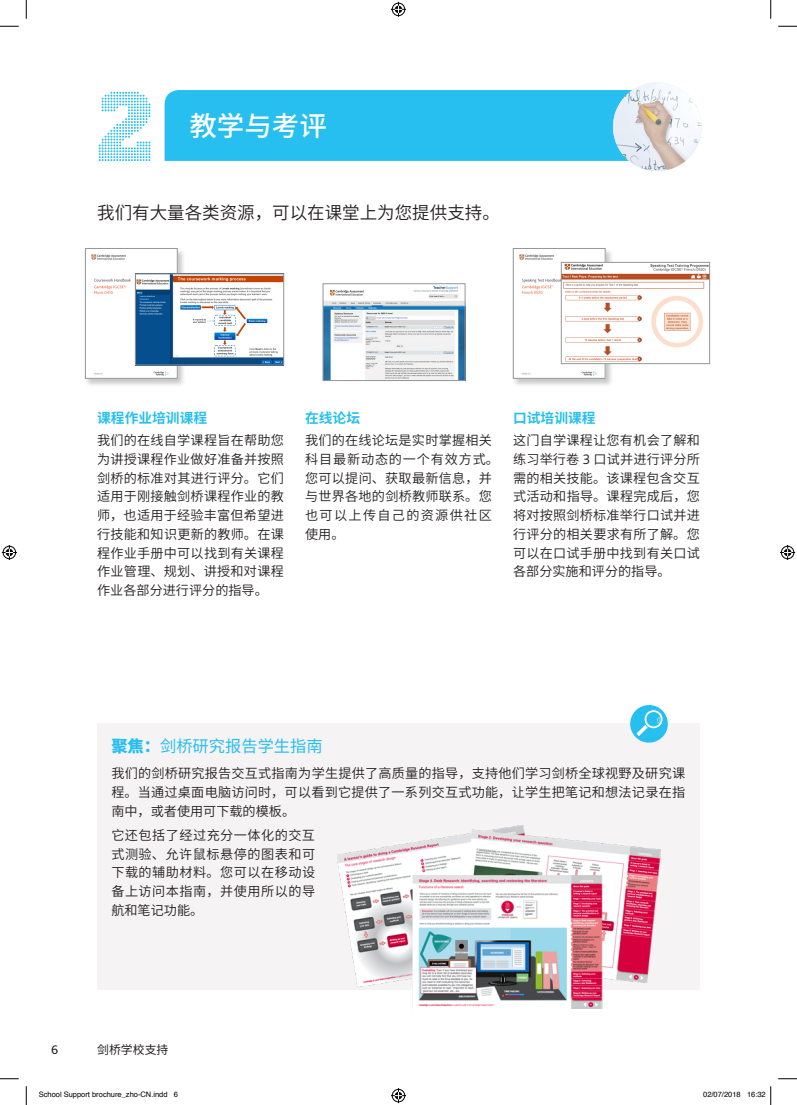
<style>
.page{position:relative;width:797px;height:1105px;background:#fff}
.page>*{position:absolute;margin:0;border:0;box-sizing:border-box;transform-origin:0 0}
.t1{font:500 27.5px "Noto Sans CJ Ksc";color:#fff}
.t2{font:600 17.5px "Noto Sans CJ Ksc";color:#231f20}
.t3{font:16.25px "Noto Sans CJ Ksc";color:#26bff0}
.t4{font:700 13.75px "Noto Sans CJ Ksc";color:#26bff0}
.t5{font:600 13.12px/18.8px "Noto Sans CJ Ksc";letter-spacing:.02em;color:#231f20;text-align:justify}
.t6{font:13.12px "Bliss Pro";color:#231f20}
.t7{font:11.88px "Noto Sans CJ Ksc";color:#231f20}
.t8{font:7.5px "Helvetica";color:#000}
.s1{font-family:"Bliss Pro";font-weight:300;font-size:14.5px}
.s2{font-weight:900}
</style>
<div class="page">
<svg style="left:99px;top:92px;width:51px;height:69px"></svg>
<div style="left:165px;top:90px;width:467px;height:71px;background:#26bff0"></div>
<img style="left:613px;top:83px;width:88px;height:88px;border-radius:44px">
<div style="left:97px;top:724px;width:602px;height:266px;background:#f5f3f4"></div>
<div style="left:630px;top:705px;width:38px;height:38px;background:#26bff0;border-radius:50%"></div>
<svg style="left:636px;top:710px;width:26px;height:26px"></svg>
<img style="left:337px;top:825px;width:323px;height:184px">
<div style="left:84px;top:247px;width:102px;height:140px;background:#231f20;opacity:.25"></div>
<img style="left:87px;top:250px;width:88px;height:126px">
<div style="left:85px;top:248px;width:92px;height:130px;border:1px solid #939598"></div>
<div style="left:512px;top:247px;width:101px;height:140px;background:#231f20;opacity:.25"></div>
<img style="left:515px;top:250px;width:88px;height:126px">
<div style="left:513px;top:248px;width:92px;height:130px;border:1px solid #939598"></div>
<img style="left:137px;top:276px;width:145px;height:87px">
<div style="left:135px;top:274px;width:149px;height:91px;border:1px solid #939598"></div>
<img style="left:563px;top:264px;width:144px;height:98px">
<div style="left:561px;top:262px;width:148px;height:102px;border:1px solid #939598"></div>
<img style="left:325px;top:286px;width:138px;height:93px">
<div style="left:323px;top:284px;width:142px;height:97px;border:1px solid #939598"></div>
<svg style="left:329px;top:285px;width:36px;height:12px"></svg>
<img style="left:330px;top:290px;width:33px;height:5px">
<svg style="left:0;top:25px;width:19px;height:2px"></svg>
<svg style="left:778px;top:25px;width:19px;height:2px"></svg>
<svg style="left:0;top:1078px;width:19px;height:1px"></svg>
<svg style="left:778px;top:1078px;width:19px;height:1px"></svg>
<svg style="left:25px;top:0;width:2px;height:19px"></svg>
<svg style="left:25px;top:1086px;width:2px;height:19px"></svg>
<svg style="left:770px;top:0;width:1px;height:19px"></svg>
<svg style="left:391px;top:2px;width:15px;height:15px"></svg>
<svg style="left:391px;top:1088px;width:15px;height:15px"></svg>
<svg style="left:2px;top:545px;width:15px;height:15px"></svg>
<svg style="left:780px;top:545px;width:15px;height:15px"></svg>
<svg style="left:770px;top:1086px;width:1px;height:19px"></svg>
<h1 class="t1" style="left:189px;top:110px;width:139px">教学与考评</h1>
<h2 class="t2" style="left:97px;top:203px;width:404px">我们有大量各类资源，可以在课堂上为您提供支持。</h2>
<p class="t4" style="left:97px;top:410px;width:111px">课程作业培训课程</p>
<p class="t5" style="left:97px;top:431px;width:188px">我们的在线自学课程旨在帮助您为讲授课程作业做好准备并按照剑桥的标准对其进行评分。它们适用于刚接触剑桥课程作业的教师，也适用于经验丰富但希望进行技能和知识更新的教师。在课程作业手册中可以找到有关课程作业管理、规划、讲授和对课程作业各部分进行评分的指导。</p>
<p class="t4" style="left:305px;top:410px;width:56px">在线论坛</p>
<p class="t5" style="left:305px;top:431px;width:195px;text-align:left">我们的在线论坛是实时掌握相关科目最新动态的一个有效方式。您可以提问、获取最新信息，并与世界各地的剑桥教师联系。您也可以上传自己的资源供社区使用。</p>
<p class="t4" style="left:513px;top:410px;width:84px">口试培训课程</p>
<p class="t5" style="left:513px;top:431px;width:188px">这门自学课程让您有机会了解和练习举行卷 <span class="s1">3</span> 口试并进行评分所需的相关技能。该课程包含交互式活动和指导。课程完成后，您将对按照剑桥标准举行口试并进行评分的相关要求有所了解。您可以在口试手册中找到有关口试各部分实施和评分的指导。</p>
<p class="t3" style="left:111px;top:737px;width:213px"><span class="s2">聚焦：</span>剑桥研究报告学生指南</p>
<p class="t5" style="left:111px;top:764px;width:575px">我们的剑桥研究报告交互式指南为学生提供了高质量的指导，支持他们学习剑桥全球视野及研究课程。当通过桌面电脑访问时，可以看到它提供了一系列交互式功能，让学生把笔记和想法记录在指南中，或者使用可下载的模板。</p>
<p class="t5" style="left:111px;top:826px;width:205px">它还包括了经过充分一体化的交互式测验、允许鼠标悬停的图表和可下载的辅助材料。您可以在移动设备上访问本指南，并使用所以的导航和笔记功能。</p>
<p class="t6" style="left:51px;top:1041px;width:9px">6</p>
<p class="t7" style="left:97px;top:1043px;width:73px">剑桥学校支持</p>
<p class="t8" style="left:39px;top:1089px;width:141px">School Support brochure_zho-CN.indd 6</p>
<p class="t8" style="left:703px;top:1089px;width:64px">02/07/2018 16:32</p>
</div>
